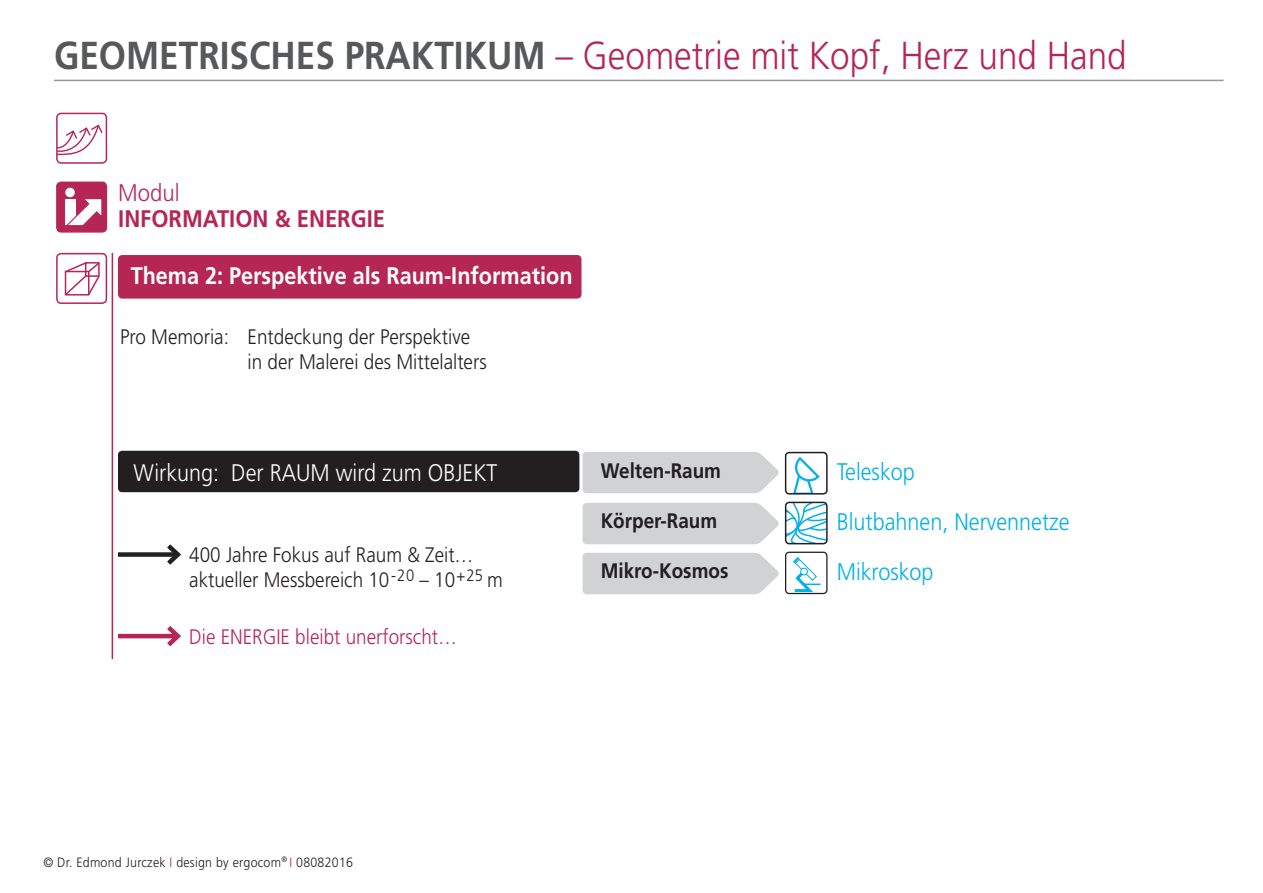
<style>
.page{position:relative;width:1263px;height:893px;background:#fff}
.page>*{position:absolute;margin:0;border:0;box-sizing:border-box;transform-origin:0 0}
.t1{font:300 39px "Frutiger";color:#b62654;scale:.9 1}
.t2{font:300 24px/49.8px "Frutiger";color:#00b0e8;scale:.9 1}
.t3{font:700 24px "Frutiger";color:#fff;scale:.9 1}
.t4{font:300 24px "Frutiger";color:#fff;scale:.9 1}
.t5{font:700 24px "Frutiger";color:#b62654;scale:.92 1}
.t6{font:300 24px "Frutiger";color:#b62654;scale:.92 1}
.t7{font:300 21px/25.2px "Frutiger";color:#231f20;scale:.9 1}
.t8{font:700 21px "Frutiger";color:#231f20;scale:.9 1}
.t9{font:300 21px "Frutiger";color:#b62654;scale:.9 1}
.t10{font:300 13.5px "Frutiger";letter-spacing:.02em;color:#231f20;scale:.92 1}
.s1{font-weight:700;color:#57585a}
.s2{color:#b62654}
</style>
<div class="page">
<hr style="left:54px;top:80px;width:1170px;height:1px;background:#999">
<div style="left:56px;top:113px;width:51px;height:51px;border:2px solid #b62654;border-radius:4px"></div>
<svg style="left:56px;top:123px;width:47px;height:33px"></svg>
<svg style="left:64px;top:262px;width:36px;height:34px"></svg>
<div style="left:56px;top:253px;width:51px;height:51px;border:2px solid #b62654;border-radius:4px"></div>
<div style="left:57px;top:182px;width:49px;height:50px;background:#b62654;border-radius:4px"></div>
<div style="left:56px;top:182px;width:51px;height:51px;border:2px solid #b62654;border-radius:4px"></div>
<div style="left:65px;top:188px;width:10px;height:9px;background:#fff;border-radius:50%"></div>
<svg style="left:65px;top:197px;width:37px;height:29px"></svg>
<div style="left:118px;top:255px;width:463px;height:44px;background:#b62654;border-radius:4px"></div>
<div style="left:118px;top:552px;width:60px;height:5px;background:#231f20"></div>
<svg style="left:162px;top:544px;width:19px;height:21px"></svg>
<hr style="left:118px;top:634px;width:60px;height:4px;background:#b62654">
<svg style="left:162px;top:626px;width:19px;height:21px"></svg>
<div style="left:118px;top:451px;width:461px;height:41px;background:#231f20;border-radius:4px"></div>
<div style="left:583px;top:452px;width:196px;height:41px;background:#d1d2d4"></div>
<div style="left:583px;top:503px;width:196px;height:41px;background:#d1d2d4"></div>
<div style="left:583px;top:553px;width:196px;height:41px;background:#d1d2d4"></div>
<svg style="left:786px;top:502px;width:41px;height:42px"></svg>
<div style="left:785px;top:502px;width:43px;height:42px;border:2px solid #231f20;border-radius:4px"></div>
<div style="left:785px;top:552px;width:42px;height:42px;border:1px solid #231f20;border-radius:4px"></div>
<hr style="left:112px;top:253px;width:1px;height:406px;background:#b62654">
<svg style="left:793px;top:456px;width:27px;height:36px"></svg>
<div style="left:785px;top:452px;width:43px;height:43px;border:2px solid #231f20;border-radius:4px"></div>
<svg style="left:790px;top:557px;width:30px;height:37px"></svg>
<h1 class="t1" style="left:54px;top:33px;width:1193px"><span class="s1">GEOMETRISCHES PRAKTIKUM</span> – Geometrie mit Kopf, Herz und Hand</h1>
<p class="t6" style="left:118px;top:179px;width:68px">Modul</p>
<p class="t5" style="left:118px;top:204px;width:292px">INFORMATION &amp; ENERGIE</p>
<p class="t3" style="left:131px;top:262px;width:492px">Thema 2: Perspektive als Raum-Information</p>
<p class="t7" style="left:248px;top:324px;width:267px;text-indent:-127px">Pro Memoria: Entdeckung der Perspektive in der Malerei des Mittelalters</p>
<p class="t4" style="left:134px;top:459px;width:406px">Wirkung: Der RAUM wird zum OBJEKT</p>
<p class="t8" style="left:601px;top:459px;width:135px">Welten-Raum</p>
<p class="t8" style="left:601px;top:509px;width:131px">Körper-Raum</p>
<p class="t8" style="left:601px;top:559px;width:143px">Mikro-Kosmos</p>
<p class="t7" style="left:189px;top:542px;width:350px">400 Jahre Fokus auf Raum &amp; Zeit… aktueller Messbereich 10<sup>-20</sup> – 10<sup>+25</sup> m</p>
<p class="t9" style="left:189px;top:625px;width:299px">Die ENERGIE bleibt unerforscht…</p>
<p class="t10" style="left:43px;top:855px;width:338px">© Dr. Edmond Jurczek <span class="s2">I</span> design by ergocom<sup>®</sup> <span class="s2">I</span> 08082016</p>
<p class="t2" style="left:837px;top:447px;width:260px">Teleskop<br>Blutbahnen, Nervennetze<br>Mikroskop</p>
</div>
